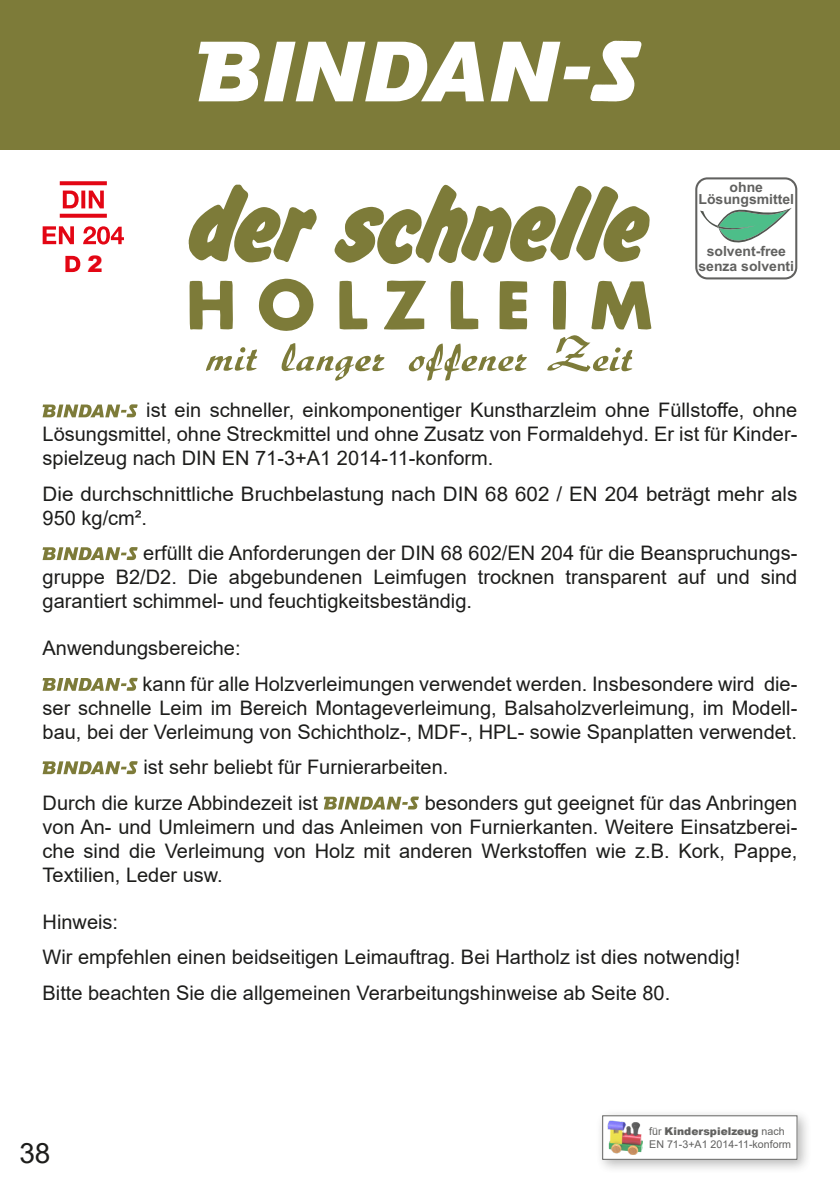
<style>
.page{position:relative;width:840px;height:1191px;background:#fff}
.page>*{position:absolute;margin:0;border:0;box-sizing:border-box;transform-origin:0 0}
.t1{font:28px "Arial";color:#1d1d1b}
.t2{font:900 22.6px "Arial";color:#e30614}
.t3{font:20px/24px "Arial";color:#1d1d1b}
.t4{font:700 14px/12px "Arial";color:#1d1d1b;text-align:center}
.t5{font:10.6px/12.8px "Arial";color:#1d1d1b}
.s1{font-weight:900}
</style>
<div class="page">
<svg style="left:43px;top:404px;width:94px;height:13px"></svg>
<svg style="left:43px;top:547px;width:94px;height:13px"></svg>
<svg style="left:43px;top:678px;width:94px;height:13px"></svg>
<svg style="left:43px;top:761px;width:94px;height:13px"></svg>
<svg style="left:323px;top:796px;width:95px;height:13px"></svg>
<div style="left:0;top:0;width:839px;height:150px;background:#7d7b39"></div>
<svg style="left:198px;top:42px;width:285px;height:59px"></svg>
<svg style="left:490px;top:41px;width:151px;height:60px"></svg>
<div style="left:595px;top:1108px;width:216px;height:66px;background:#1d1d1b;opacity:.45"></div>
<div style="left:602px;top:1115px;width:195px;height:44px;background:#fff"></div>
<img style="left:607px;top:1120px;width:35px;height:34px">
<svg style="left:60px;top:214px;width:47px;height:4px"></svg>
<svg style="left:60px;top:181px;width:47px;height:4px"></svg>
<svg style="left:43px;top:226px;width:81px;height:18px"></svg>
<svg style="left:63px;top:190px;width:41px;height:18px"></svg>
<svg style="left:65px;top:256px;width:15px;height:16px"></svg>
<svg style="left:694px;top:177px;width:102px;height:102px"></svg>
<div style="left:697px;top:179px;width:97px;height:98px;background:#fff;border-radius:10px"></div>
<svg style="left:700px;top:208px;width:92px;height:35px"></svg>
<svg style="left:281px;top:343px;width:103px;height:38px"></svg>
<svg style="left:408px;top:343px;width:118px;height:38px"></svg>
<svg style="left:206px;top:347px;width:51px;height:24px"></svg>
<svg style="left:258px;top:278px;width:56px;height:53px"></svg>
<svg style="left:189px;top:281px;width:44px;height:49px"></svg>
<svg style="left:339px;top:280px;width:28px;height:50px"></svg>
<svg style="left:384px;top:280px;width:42px;height:50px"></svg>
<svg style="left:499px;top:281px;width:28px;height:49px"></svg>
<svg style="left:547px;top:280px;width:104px;height:92px"></svg>
<svg style="left:450px;top:280px;width:28px;height:49px"></svg>
<svg style="left:334px;top:185px;width:316px;height:80px"></svg>
<svg style="left:188px;top:185px;width:128px;height:78px"></svg>
<p class="t2" style="left:88px;top:248px;width:17px">2</p>
<p class="t4" style="left:698px;top:182px;width:97px">ohne<br>Lösungsmittel</p>
<p class="t4" style="left:706px;top:245px;width:81px">solvent-free</p>
<p class="t4" style="left:698px;top:260px;width:97px">senza solventi</p>
<p class="t3" style="left:43px;top:398px;width:756px;text-align:justify;text-indent:104px">ist ein schneller, einkomponentiger Kunstharzleim ohne Füllstoffe, ohne Lösungsmittel, ohne Streckmittel und ohne Zusatz von Formaldehyd. Er ist für Kinder&shy;spielzeug nach DIN EN 71-3+A1 2014-11-konform.</p>
<p class="t3" style="left:43px;top:481px;width:755px">Die durchschnittliche Bruchbelastung nach DIN 68 602 / EN 204 beträgt mehr als<br>950 kg/cm².</p>
<p class="t3" style="left:43px;top:541px;width:756px;text-align:justify;text-indent:101px">erfüllt die Anforderungen der DIN 68 602/EN 204 für die Beanspruchungs&shy;gruppe B2/D2. Die abgebundenen Leimfugen trocknen transparent auf und sind garantiert schimmel- und feuchtigkeitsbeständig.</p>
<p class="t3" style="left:142px;top:630px;width:656px;line-height:35.4px;text-indent:-100px">Anwendungsbereiche:<br>kann für alle Holzverleimungen verwendet werden. Insbesondere wird die-</p>
<p class="t3" style="left:43px;top:695px;width:756px">ser schnelle Leim im Bereich Montageverleimung, Balsaholzverleimung, im Modell&shy;bau, bei der Verleimung von Schichtholz-, MDF-, HPL- sowie Spanplatten verwendet.</p>
<p class="t3" style="left:43px;top:749px;width:407px;line-height:35.4px;text-indent:101px">ist sehr beliebt für Furnierarbeiten.<br>Durch die kurze Abbindezeit ist</p>
<p class="t3" style="left:43px;top:790px;width:756px;text-align:justify;text-indent:382px">besonders gut geeignet für das Anbringen von An- und Umleimern und das Anleimen von Furnierkanten. Weitere Einsatzberei&shy;che sind die Verleimung von Holz mit anderen Werkstoffen wie z.B. Kork, Pappe, Textilien, Leder usw.</p>
<p class="t3" style="left:43px;top:904px;width:698px;line-height:35.4px">Hinweis:<br>Wir empfehlen einen beidseitigen Leimauftrag. Bei Hartholz ist dies notwendig!<br>Bitte beachten Sie die allgemeinen Verarbeitungshinweise ab Seite 80.</p>
<h1 class="t1" style="left:19px;top:1133px;width:33px">38</h1>
<p class="t5" style="left:648px;top:1124px;width:143px">für <span class="s1">Kinderspielzeug</span> nach<br>EN 71-3+A1 2014-11-konform</p>
</div>
